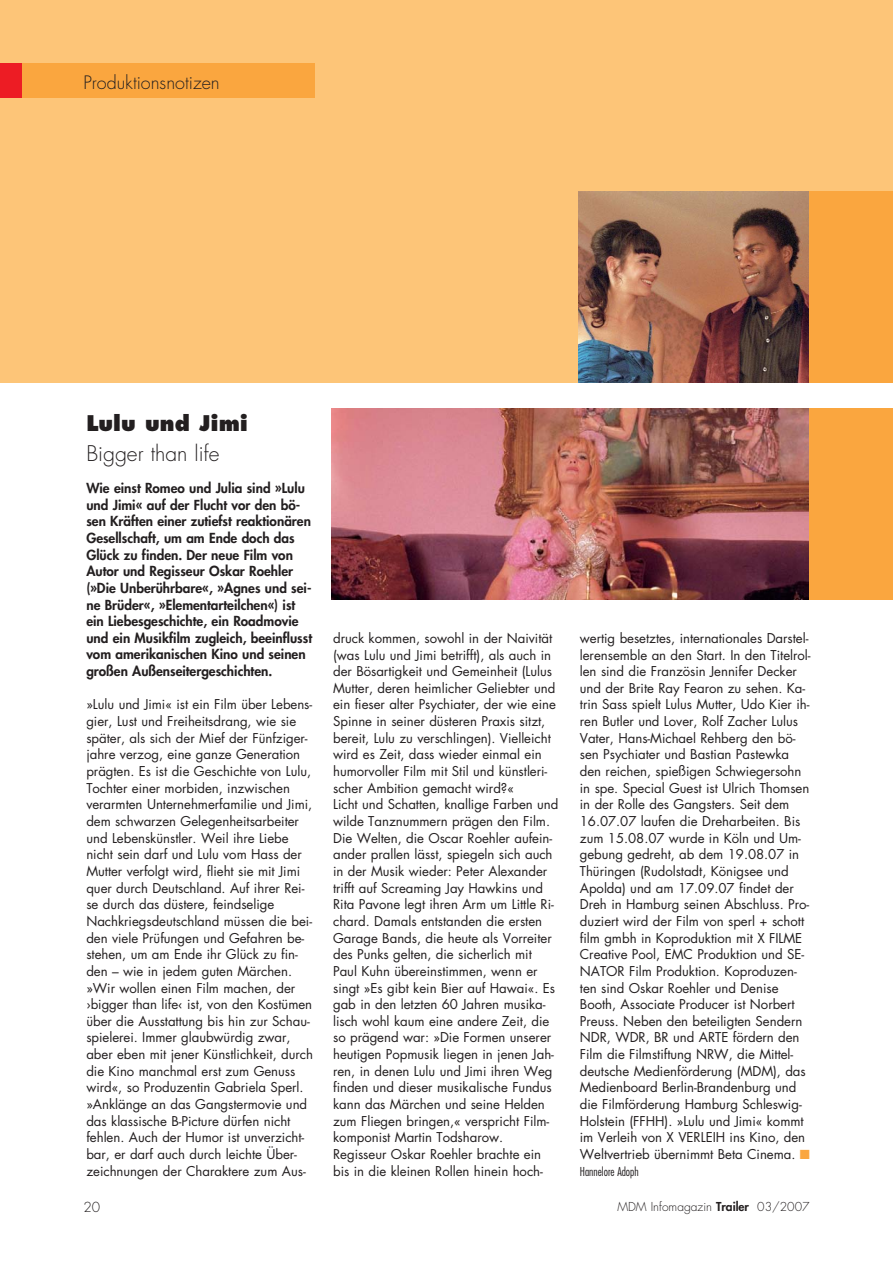
<style>
.page{position:relative;width:893px;height:1263px;background:#fff}
.page>*{position:absolute;margin:0;border:0;box-sizing:border-box;transform-origin:0 0}
.t1{font:300 21px "Futura";color:#231f20}
.t2{font:800 21px "Futura LT";color:#231f20}
.t3{font:300 18px "Futura";color:#231f20}
.t4{font:800 13.5px/16.6px "Futura";color:#231f20}
.t5{font:300 13.5px "Futura";color:#231f20}
.t6{font:13.2px/16.6px "Futura LT";letter-spacing:-.005em;color:#231f20}
.t7{font:300 12px "Futura";color:#231f20}
.t8{font:300 condensed 12px "Futura";color:#231f20}
.s1{color:#faa63f}
.s2{font-weight:800}
</style>
<div class="page">
<div style="left:0;top:0;width:892px;height:383px;background:#fdc578"></div>
<div style="left:578px;top:191px;width:314px;height:192px;background:#faa63f"></div>
<div style="left:331px;top:408px;width:561px;height:192px;background:#faa63f"></div>
<div style="left:0;top:64px;width:314px;height:34px;background:#faa63f"></div>
<div style="left:0;top:64px;width:21px;height:34px;background:#ed1c24"></div>
<img style="left:578px;top:191px;width:230px;height:192px">
<img style="left:331px;top:408px;width:477px;height:192px">
<h2 class="t3" style="left:83px;top:74px;width:138px">Produktionsnotizen</h2>
<h1 class="t2" style="left:86px;top:416px;width:163px">Lulu und Jimi</h1>
<h1 class="t1" style="left:86px;top:444px;width:135px">Bigger than life</h1>
<p class="t4" style="left:86px;top:481px;width:227px">Wie einst Romeo und Julia sind »Lulu und Jimi« auf der Flucht vor den bö&shy;sen Kräften einer zutiefst reaktionären Gesellschaft, um am Ende doch das Glück zu finden. Der neue Film von Autor und Regisseur Oskar Roehler (»Die Unberührbare«, »Agnes und sei&shy;ne Brüder«, »Elementarteilchen«) ist ein Liebesgeschichte, ein Roadmovie und ein Musikfilm zugleich, beeinflusst vom amerikanischen Kino und seinen großen Außenseitergeschichten.</p>
<p class="t6" style="left:86px;top:696px;width:228px">»Lulu und Jimi« ist ein Film über Lebens&shy;gier, Lust und Freiheitsdrang, wie sie später, als sich der Mief der Fünfziger&shy;jahre verzog, eine ganze Generation prägten. Es ist die Geschichte von Lulu, Tochter einer morbiden, inzwischen verarmten Unternehmerfamilie und Jimi, dem schwarzen Gelegenheitsarbeiter und Lebenskünstler. Weil ihre Liebe nicht sein darf und Lulu vom Hass der Mutter verfolgt wird, flieht sie mit Jimi quer durch Deutschland. Auf ihrer Rei&shy;se durch das düstere, feindselige Nachkriegsdeutschland müssen die bei&shy;den viele Prüfungen und Gefahren be&shy;stehen, um am Ende ihr Glück zu fin&shy;den – wie in jedem guten Märchen. »Wir wollen einen Film machen, der ›bigger than life‹ ist, von den Kostümen über die Ausstattung bis hin zur Schau&shy;spielerei. Immer glaubwürdig zwar, aber eben mit jener Künstlichkeit, durch die Kino manchmal erst zum Genuss wird«, so Produzentin Gabriela Sperl. »Anklänge an das Gangstermovie und das klassische B-Picture dürfen nicht fehlen. Auch der Humor ist unverzicht&shy;bar, er darf auch durch leichte Über&shy;zeichnungen der Charaktere zum Aus-</p>
<p class="t6" style="left:333px;top:630px;width:227px">druck kommen, sowohl in der Naivität (was Lulu und Jimi betrifft), als auch in der Bösartigkeit und Gemeinheit (Lulus Mutter, deren heimlicher Geliebter und ein fieser alter Psychiater, der wie eine Spinne in seiner düsteren Praxis sitzt, bereit, Lulu zu verschlingen). Vielleicht wird es Zeit, dass wieder einmal ein humorvoller Film mit Stil und künstleri&shy;scher Ambition gemacht wird?«<br>Licht und Schatten, knallige Farben und wilde Tanznummern prägen den Film.<br>Die Welten, die Oscar Roehler aufein&shy;ander prallen lässt, spiegeln sich auch in der Musik wieder: Peter Alexander trifft auf Screaming Jay Hawkins und Rita Pavone legt ihren Arm um Little Ri&shy;chard. Damals entstanden die ersten Garage Bands, die heute als Vorreiter des Punks gelten, die sicherlich mit Paul Kuhn übereinstimmen, wenn er singt »Es gibt kein Bier auf Hawai«. Es gab in den letzten 60 Jahren musika&shy;lisch wohl kaum eine andere Zeit, die so prägend war: »Die Formen unserer heutigen Popmusik liegen in jenen Jah&shy;ren, in denen Lulu und Jimi ihren Weg finden und dieser musikalische Fundus kann das Märchen und seine Helden zum Fliegen bringen,« verspricht Film&shy;komponist Martin Todsharow.<br>Regisseur Oskar Roehler brachte ein bis in die kleinen Rollen hinein hoch-</p>
<p class="t6" style="left:580px;top:630px;width:232px">wertig besetztes, internationales Darstel&shy;lerensemble an den Start. In den Titelrol&shy;len sind die Französin Jennifer Decker und der Brite Ray Fearon zu sehen. Ka&shy;trin Sass spielt Lulus Mutter, Udo Kier ih&shy;ren Butler und Lover, Rolf Zacher Lulus Vater, Hans-Michael Rehberg den bö&shy;sen Psychiater und Bastian Pastewka den reichen, spießigen Schwiegersohn in spe. Special Guest ist Ulrich Thomsen in der Rolle des Gangsters. Seit dem 16.07.07 laufen die Dreharbeiten. Bis zum 15.08.07 wurde in Köln und Um&shy;gebung gedreht, ab dem 19.08.07 in Thüringen (Rudolstadt, Königsee und Apolda) und am 17.09.07 findet der Dreh in Hamburg seinen Abschluss. Pro&shy;duziert wird der Film von sperl + schott film gmbh in Koproduktion mit X FILME Creative Pool, EMC Produktion und SE-NATOR Film Produktion. Koproduzen&shy;ten sind Oskar Roehler und Denise Booth, Associate Producer ist Norbert Preuss. Neben den beteiligten Sendern NDR, WDR, BR und ARTE fördern den Film die Filmstiftung NRW, die Mittel&shy;deutsche Medienförderung (MDM), das Medienboard Berlin-Brandenburg und die Filmförderung Hamburg Schleswig-Holstein (FFHH). »Lulu und Jimi« kommt im Verleih von X VERLEIH ins Kino, den Weltvertrieb übernimmt Beta Cinema. <span class="s1">■</span></p>
<p class="t8" style="left:580px;top:1166px;width:60px">Hannelore Adoph</p>
<p class="t5" style="left:83px;top:1201px;width:18px">20</p>
<p class="t7" style="left:617px;top:1201px;width:194px">MDM Infomagazin <span class="s2">Trailer</span> 03/2007</p>
</div>
